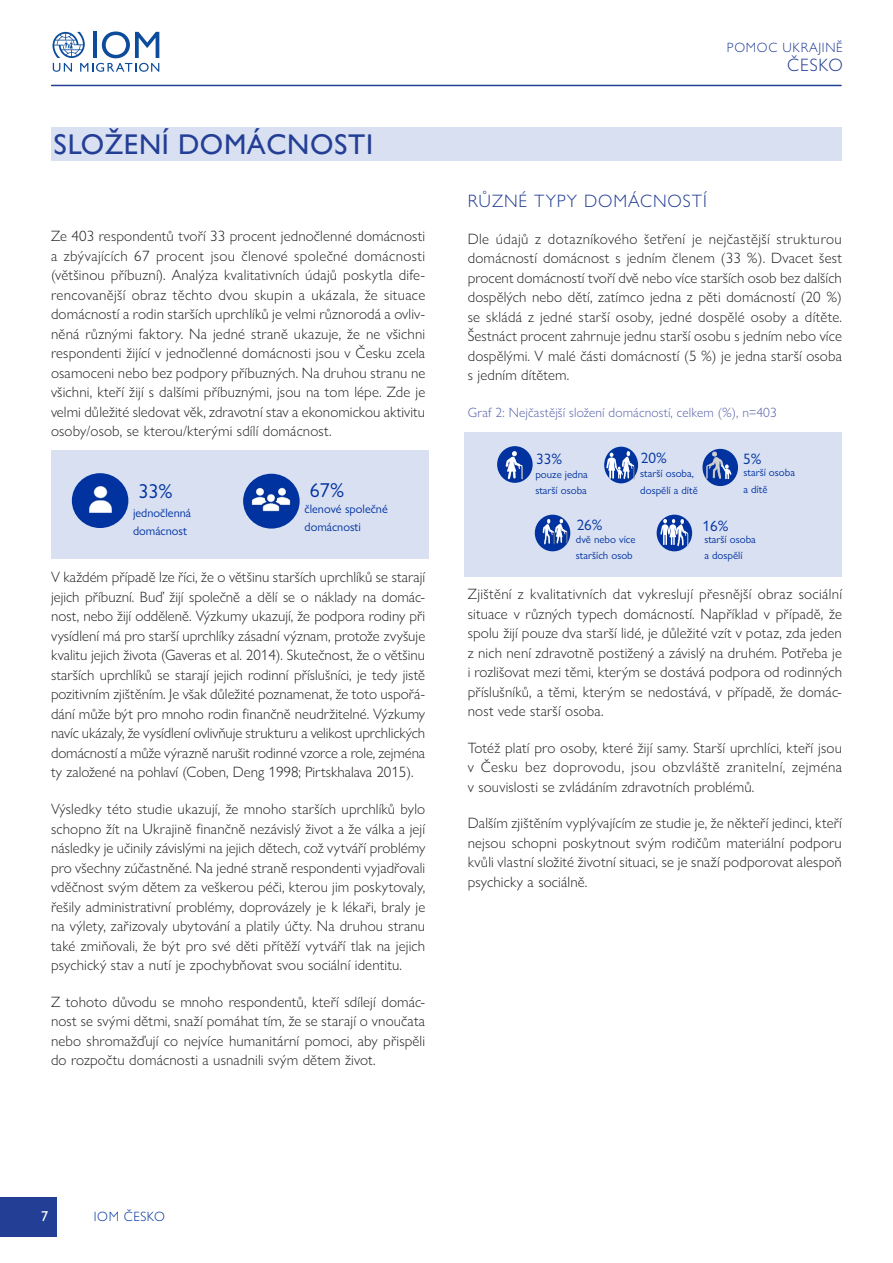
<style>
.page{position:relative;width:893px;height:1263px;background:#fff}
.page>*{position:absolute;margin:0;border:0;box-sizing:border-box;transform-origin:0 0}
.chapter_title{font:28.5px "Gill Sans Nova";letter-spacing:.02em;color:#233e95}
.t1{font:20.1px "Gill Sans Nova";color:#0033a0}
.chapter__body_text{font:300 18px "Gill Sans Nova";letter-spacing:.05em;color:#233e95}
.t2{font:15.15px "Gill Sans Nova";color:#0033a0}
.chapter__body_text-2{font:300 15px/19.5px "Gill Sans Nova";letter-spacing:.01em;color:#231f20;text-align:justify}
.t3{font:14.25px "Gill Sans Nova";color:#fff}
.chapter__body_text-3{font:300 13.5px "Gill Sans Nova";letter-spacing:.01em;color:#5660a9}
.t4{font:300 13.5px "Gill Sans Nova";letter-spacing:.05em;color:#233e95}
.t5{font:300 13.5px "Gill Sans Nova";letter-spacing:.04em;color:#0036a0}
.t6{font:12.3px/17.9px "Gill Sans Nova";color:#0033a0}
.t7{font:10.8px/16.2px "Gill Sans Nova";color:#0033a0}
</style>
<div class="page">
<div style="left:0;top:1197px;width:57px;height:39px;background:#233e95"></div>
<hr style="left:52px;top:85px;width:789px;height:1px;background:#233e95">
<svg style="left:52px;top:32px;width:107px;height:40px"></svg>
<div style="left:51px;top:450px;width:377px;height:108px;background:#d9e0f2"></div>
<div style="left:464px;top:432px;width:378px;height:144px;background:#d9e0f2"></div>
<div style="left:51px;top:128px;width:791px;height:33px;background:#d9e0f2"></div>
<div style="left:244px;top:475px;width:54px;height:52px;background:#0033a0;border-radius:50%"></div>
<div style="left:243px;top:474px;width:57px;height:55px;border:2px solid #0033a0;border-radius:50%"></div>
<img style="left:250px;top:479px;width:43px;height:42px">
<div style="left:73px;top:474px;width:54px;height:53px;background:#0033a0;border-radius:50%"></div>
<div style="left:72px;top:473px;width:56px;height:55px;border:2px solid #0033a0;border-radius:50%"></div>
<img style="left:89px;top:486px;width:22px;height:27px">
<div style="left:536px;top:515px;width:33px;height:35px;background:#0033a0;border-radius:50%"></div>
<div style="left:535px;top:515px;width:35px;height:36px;border:2px solid #0033a0;border-radius:50%"></div>
<img style="left:538px;top:518px;width:13px;height:27px">
<img style="left:551px;top:518px;width:20px;height:27px">
<div style="left:703px;top:450px;width:34px;height:35px;background:#0033a0;border-radius:50%"></div>
<div style="left:702px;top:449px;width:36px;height:37px;border:2px solid #0033a0;border-radius:50%"></div>
<img style="left:703px;top:450px;width:27px;height:31px">
<svg style="left:721px;top:464px;width:11px;height:15px"></svg>
<svg style="left:605px;top:447px;width:32px;height:36px"></svg>
<div style="left:604px;top:447px;width:34px;height:36px;border:2px solid #0033a0;border-radius:50%"></div>
<svg style="left:606px;top:453px;width:11px;height:25px"></svg>
<img style="left:617px;top:450px;width:22px;height:30px">
<div style="left:657px;top:515px;width:34px;height:35px;background:#0033a0;border-radius:50%"></div>
<div style="left:657px;top:515px;width:35px;height:36px;border:2px solid #0033a0;border-radius:50%"></div>
<svg style="left:660px;top:519px;width:12px;height:26px"></svg>
<img style="left:672px;top:517px;width:20px;height:31px">
<div style="left:498px;top:447px;width:34px;height:35px;background:#0033a0;border-radius:50%"></div>
<div style="left:497px;top:446px;width:36px;height:37px;border:2px solid #0033a0;border-radius:50%"></div>
<img style="left:500px;top:450px;width:29px;height:30px">
<p class="chapter_title" style="left:54px;top:128px;width:321px">SLOŽENÍ DOMÁCNOSTI</p>
<p class="chapter__body_text-2" style="left:51px;top:226px;width:376px">Ze 403 respondentů tvoří 33 procent jednočlenné domácnosti a zbývajících 67 procent jsou členové společné domácnosti (většinou příbuzní). Analýza kvalitativních údajů poskytla dife&shy;rencovanější obraz těchto dvou skupin a ukázala, že situace domácností a rodin starších uprchlíků je velmi různorodá a ovliv&shy;něná různými faktory. Na jedné straně ukazuje, že ne všichni respondenti žijící v jednočlenné domácnosti jsou v Česku zcela osamoceni nebo bez podpory příbuzných. Na druhou stranu ne všichni, kteří žijí s dalšími příbuznými, jsou na tom lépe. Zde je velmi důležité sledovat věk, zdravotní stav a ekonomickou aktivitu osoby/osob, se kterou/kterými sdílí domácnost.</p>
<p class="t1" style="left:138px;top:479px;width:36px">33%</p>
<p class="t1" style="left:310px;top:478px;width:36px">67%</p>
<p class="t6" style="left:133px;top:504px;width:60px">jednočlenná domácnost</p>
<p class="t6" style="left:304px;top:500px;width:85px">členové společné domácnosti</p>
<p class="chapter__body_text-2" style="left:51px;top:567px;width:376px">V každém případě lze říci, že o většinu starších uprchlíků se starají jejich příbuzní. Buď žijí společně a dělí se o náklady na domác&shy;nost, nebo žijí odděleně. Výzkumy ukazují, že podpora rodiny při vysídlení má pro starší uprchlíky zásadní význam, protože zvyšuje kvalitu jejich života (Gaveras et al. 2014). Skutečnost, že o většinu starších uprchlíků se starají jejich rodinní příslušníci, je tedy jistě pozitivním zjištěním. Je však důležité poznamenat, že toto uspořá&shy;dání může být pro mnoho rodin finančně neudržitelné. Výzkumy navíc ukázaly, že vysídlení ovlivňuje strukturu a velikost uprchlických domácností a může výrazně narušit rodinné vzorce a role, zejména ty založené na pohlaví (Coben, Deng 1998; Pirtskhalava 2015).</p>
<p class="chapter__body_text-2" style="left:51px;top:799px;width:376px">Výsledky této studie ukazují, že mnoho starších uprchlíků bylo schopno žít na Ukrajině finančně nezávislý život a že válka a její následky je učinily závislými na jejich dětech, což vytváří problémy pro všechny zúčastněné. Na jedné straně respondenti vyjadřovali vděčnost svým dětem za veškerou péči, kterou jim poskytovaly, řešily administrativní problémy, doprovázely je k lékaři, braly je na výlety, zařizovaly ubytování a platily účty. Na druhou stranu také zmiňovali, že být pro své děti přítěží vytváří tlak na jejich psychický stav a nutí je zpochybňovat svou sociální identitu.</p>
<p class="chapter__body_text-2" style="left:51px;top:991px;width:376px">Z tohoto důvodu se mnoho respondentů, kteří sdílejí domác&shy;nost se svými dětmi, snaží pomáhat tím, že se starají o vnoučata nebo shromažďují co nejvíce humanitární pomoci, aby přispěli do rozpočtu domácnosti a usnadnili svým dětem život.</p>
<p class="t4" style="left:727px;top:40px;width:117px">POMOC UKRAJINĚ</p>
<p class="chapter__body_text" style="left:787px;top:54px;width:57px">ČESKO</p>
<p class="chapter__body_text" style="left:468px;top:190px;width:241px">RŮZNÉ TYPY DOMÁCNOSTÍ</p>
<p class="chapter__body_text-2" style="left:468px;top:229px;width:376px">Dle údajů z dotazníkového šetření je nejčastější strukturou domácností domácnost s jedním členem (33 %). Dvacet šest procent domácností tvoří dvě nebo více starších osob bez dalších dospělých nebo dětí, zatímco jedna z pěti domácností (20 %) se skládá z jedné starší osoby, jedné dospělé osoby a dítěte.<br>Šestnáct procent zahrnuje jednu starší osobu s jedním nebo více dospělými. V malé části domácností (5 %) je jedna starší osoba s jedním dítětem.</p>
<p class="chapter__body_text-3" style="left:468px;top:404px;width:311px">Graf 2: Nejčastější složení domácností, celkem (%), n=403</p>
<p class="t2" style="left:641px;top:449px;width:28px">20%</p>
<p class="t2" style="left:536px;top:450px;width:28px">33%</p>
<p class="t7" style="left:535px;top:466px;width:54px">pouze jedna starší osoba</p>
<p class="t2" style="left:577px;top:516px;width:28px">26%</p>
<p class="t7" style="left:576px;top:531px;width:61px">dvě nebo více starších osob</p>
<p class="t2" style="left:743px;top:450px;width:20px">5%</p>
<p class="t7" style="left:743px;top:464px;width:53px">starší osoba a dítě</p>
<p class="t7" style="left:640px;top:466px;width:59px">starší osoba, dospělí a dítě</p>
<p class="t2" style="left:703px;top:516px;width:28px">16%</p>
<p class="t7" style="left:704px;top:531px;width:53px">starší osoba a dospělí</p>
<p class="chapter__body_text-2" style="left:468px;top:584px;width:376px">Zjištění z kvalitativních dat vykreslují přesnější obraz sociální situace v různých typech domácností. Například v případě, že spolu žijí pouze dva starší lidé, je důležité vzít v potaz, zda jeden z nich není zdravotně postižený a závislý na druhém. Potřeba je i rozlišovat mezi těmi, kterým se dostává podpora od rodinných příslušníků, a těmi, kterým se nedostává, v případě, že domác&shy;nost vede starší osoba.</p>
<p class="chapter__body_text-2" style="left:468px;top:738px;width:376px">Totéž platí pro osoby, které žijí samy. Starší uprchlíci, kteří jsou v Česku bez doprovodu, jsou obzvláště zranitelní, zejména v souvislosti se zvládáním zdravotních problémů.</p>
<p class="chapter__body_text-2" style="left:468px;top:813px;width:376px">Dalším zjištěním vyplývajícím ze studie je, že někteří jedinci, kteří nejsou schopni poskytnout svým rodičům materiální podporu kvůli vlastní složité životní situaci, se je snaží podporovat alespoň psychicky a sociálně.</p>
<p class="t3" style="left:41px;top:1208px;width:9px">7</p>
<p class="t5" style="left:94px;top:1208px;width:73px">IOM ČESKO</p>
</div>
